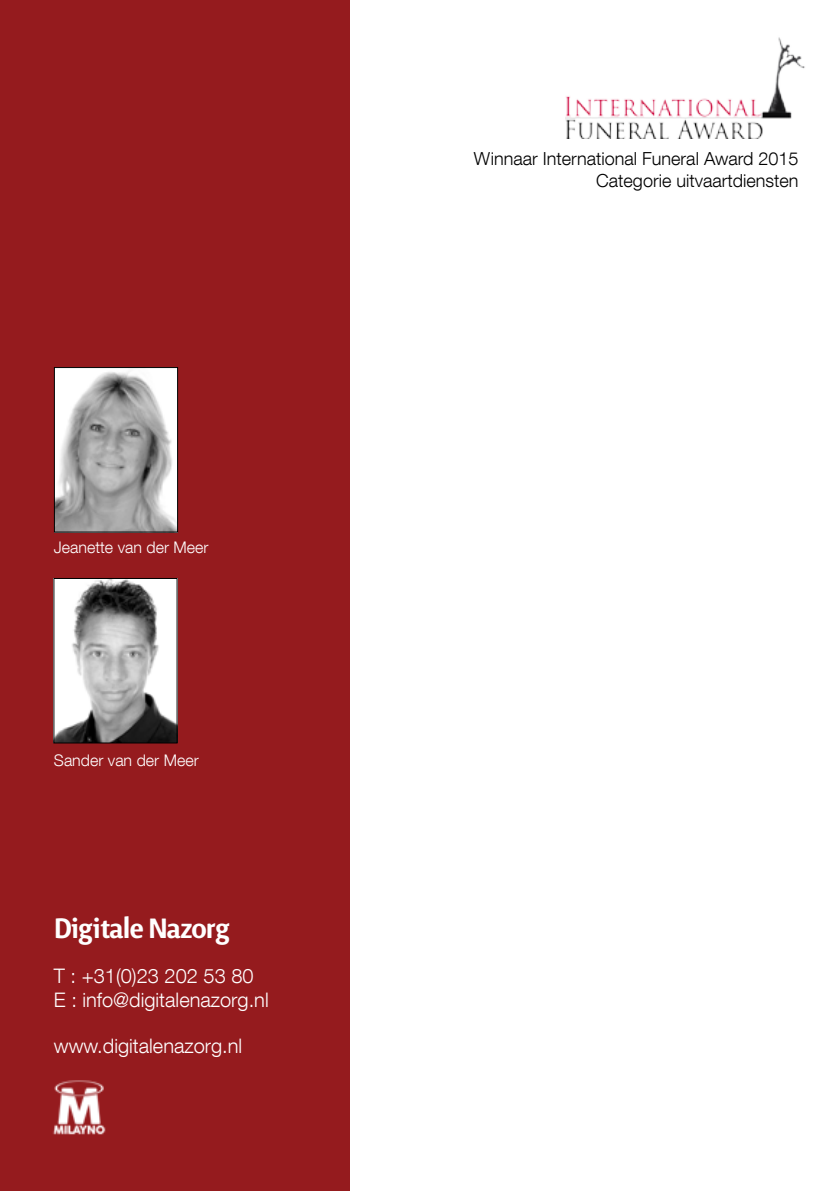
<style>
.page{position:relative;width:840px;height:1191px;background:#fff}
.page>*{position:absolute;margin:0;border:0;box-sizing:border-box;transform-origin:0 0}
.t1{font:500 36px "Surface";letter-spacing:-.05em;color:#fff}
.t2{font:300 20px/24px "Helvetica Neue LT Com";color:#fff}
.t3{font:300 18px/21.6px "Helvetica Neue LT Com";color:#000;text-align:right}
.t4{font:300 16px "Helvetica Neue LT Com";color:#fff}
</style>
<div class="page">
<div style="left:0;top:0;width:350px;height:1191px;background:#951b1e"></div>
<img style="left:53px;top:1080px;width:53px;height:55px">
<img style="left:55px;top:580px;width:120px;height:161px">
<div style="left:53px;top:578px;width:124px;height:165px;border:1px solid #000"></div>
<img style="left:56px;top:369px;width:120px;height:161px">
<div style="left:54px;top:367px;width:124px;height:165px;border:1px solid #000"></div>
<img style="left:565px;top:37px;width:240px;height:101px">
<p class="t4" style="left:54px;top:537px;width:156px">Jeanette van der Meer</p>
<p class="t4" style="left:54px;top:750px;width:146px">Sander van der Meer</p>
<h1 class="t1" style="left:54px;top:911px;width:177px">Digitale Nazorg</h1>
<p class="t2" style="left:54px;top:963px;width:216px">T : +31(0)23 202 53 80<br>E : info@digitalenazorg.nl</p>
<p class="t2" style="left:54px;top:1033px;width:190px">www.digitalenazorg.nl</p>
<p class="t3" style="left:473px;top:148px;width:326px">Winnaar International Funeral Award 2015<br>Categorie uitvaartdiensten</p>
</div>
